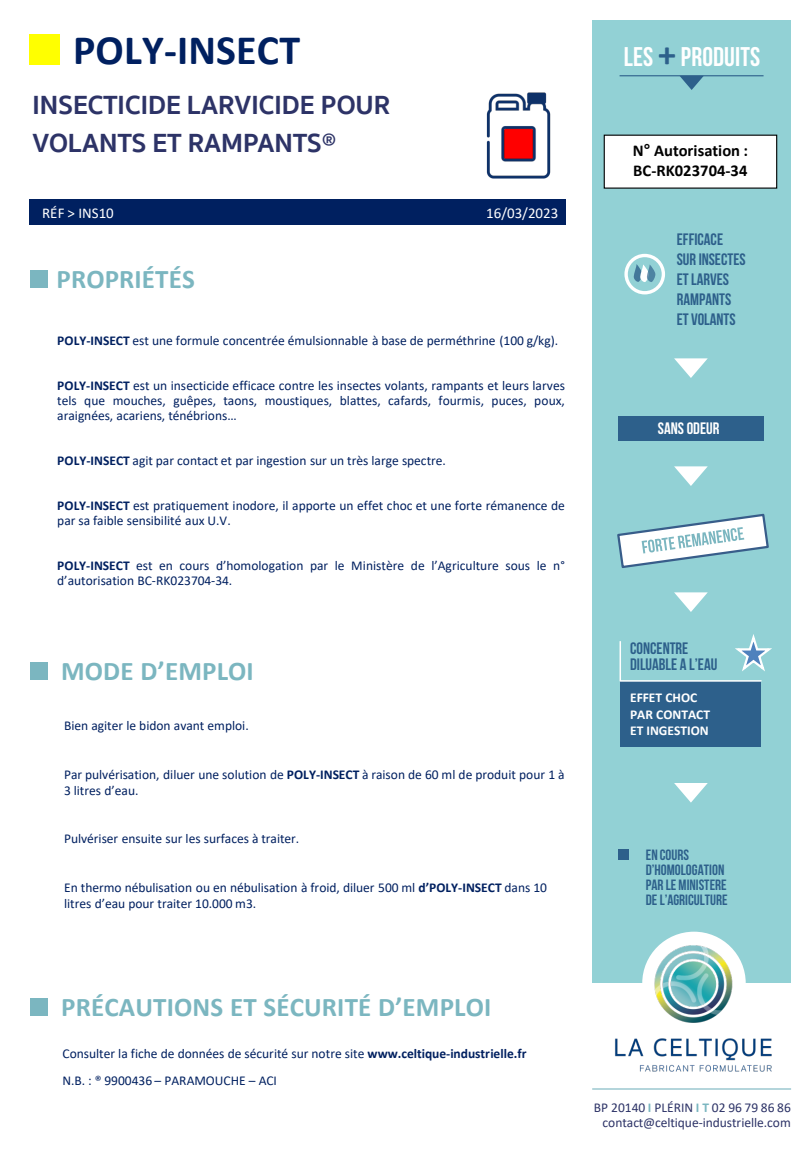
<style>
.page{position:relative;width:810px;height:1170px;background:#fff}
.page>*{position:absolute;margin:0;border:0;box-sizing:border-box;transform-origin:0 0}
.t1{font:700 42px "Calibri";letter-spacing:.005em;color:#002060}
.t2{font:700 27px "Calibri";letter-spacing:.005em;color:#7bb6c0}
.t3{font:700 27px/38.8px "Sukhumvit Set";letter-spacing:.005em;color:#2d3367}
.t4{font:27px "Bebas Neue";letter-spacing:.005em;color:#fff}
.t5{font:16.5px "Bebas Neue";color:#2d608b}
.t6{font:700 16.5px "Calibri";letter-spacing:.005em;color:#000}
.t7{font:16.5px "Bebas Neue";letter-spacing:-.005em;color:#fff}
.t8{font:15px/15px "Bebas Neue";color:#2d608b}
.t9{font:15px "Calibri";color:#fff}
.t10{font:13.5px/15px "Calibri";color:#002060}
.t11{font:13.5px/15px "Calibri";color:#2d3367;text-align:right}
.t12{font:700 13.5px "Calibri";color:#fff}
.s1{font-weight:700}
.s2{font-family:"Calibri";font-weight:700;font-size:36px;color:#2d608b}
.s3{font-family:"Arial"}
.s4{font-weight:700;color:#7bb6c0}
</style>
<div class="page">
<div style="left:592px;top:20px;width:199px;height:963px;background:#92d1d5"></div>
<div style="left:30px;top:199px;width:536px;height:25px;background:#002060"></div>
<div style="left:30px;top:34px;width:30px;height:31px;background:#ff0"></div>
<img style="left:486px;top:92px;width:65px;height:87px">
<div style="left:30px;top:271px;width:18px;height:17px;background:#7bb6c0"></div>
<div style="left:30px;top:663px;width:18px;height:17px;background:#7bb6c0"></div>
<div style="left:30px;top:999px;width:18px;height:17px;background:#7bb6c0"></div>
<hr style="left:620px;top:75px;width:144px;height:1px;background:#2d608b">
<svg style="left:680px;top:76px;width:24px;height:14px"></svg>
<svg style="left:633px;top:264px;width:23px;height:18px"></svg>
<div style="left:624px;top:254px;width:41px;height:40px;border:3px solid #fff;border-radius:50%"></div>
<svg style="left:674px;top:358px;width:34px;height:20px"></svg>
<div style="left:618px;top:417px;width:146px;height:24px;background:#2d608b"></div>
<svg style="left:674px;top:466px;width:34px;height:20px"></svg>
<svg style="left:617px;top:513px;width:152px;height:55px"></svg>
<svg style="left:674px;top:592px;width:34px;height:20px"></svg>
<div style="left:620px;top:682px;width:141px;height:65px;background:#2d608b"></div>
<svg style="left:619px;top:634px;width:153px;height:48px"></svg>
<svg style="left:674px;top:783px;width:34px;height:20px"></svg>
<div style="left:618px;top:849px;width:11px;height:11px;background:#2d608b"></div>
<hr style="left:592px;top:1088px;width:199px;height:2px;background:#7bb6c0">
<img style="left:599px;top:931px;width:190px;height:158px">
<div style="left:604px;top:135px;width:173px;height:54px;background:#fff"></div>
<h1 class="t1" style="left:73px;top:20px;width:229px">POLY-INSECT</h1>
<p class="t3" style="left:33px;top:86px;width:359px">INSECTICIDE LARVICIDE POUR<br>VOLANTS ET RAMPANTS®</p>
<p class="t9" style="left:42px;top:203px;width:73px">RÉF &gt; INS10</p>
<p class="t9" style="left:486px;top:203px;width:73px">16/03/2023</p>
<p class="t2" style="left:56px;top:260px;width:140px">PROPRIÉTÉS</p>
<p class="t10" style="left:57px;top:333px;width:502px"><span class="s1">POLY-INSECT</span> est une formule concentrée émulsionnable à base de perméthrine (100 g/kg).</p>
<p class="t10" style="left:57px;top:378px;width:509px;text-align:justify"><span class="s1">POLY-INSECT</span> est un insecticide efficace contre les insectes volants, rampants et leurs larves tels que mouches, guêpes, taons, moustiques, blattes, cafards, fourmis, puces, poux, araignées, acariens, ténébrions…</p>
<p class="t10" style="left:57px;top:453px;width:390px"><span class="s1">POLY-INSECT</span> agit par contact et par ingestion sur un très large spectre.</p>
<p class="t10" style="left:57px;top:498px;width:509px"><span class="s1">POLY-INSECT</span> est pratiquement inodore, il apporte un effet choc et une forte rémanence de par sa faible sensibilité aux U.V.</p>
<p class="t10" style="left:57px;top:558px;width:509px"><span class="s1">POLY-INSECT</span> est en cours d’homologation par le Ministère de l’Agriculture sous le n° d’autorisation BC-RK023704-34.</p>
<p class="t2" style="left:61px;top:652px;width:194px">MODE D’EMPLOI</p>
<p class="t10" style="left:64px;top:718px;width:186px">Bien agiter le bidon avant emploi.</p>
<p class="t10" style="left:64px;top:766px;width:502px;line-height:16.2px">Par pulvérisation, diluer une solution de <span class="s1">POLY-INSECT</span> à raison de 60 ml de produit pour 1 à<br>3 litres d’eau.</p>
<p class="t10" style="left:64px;top:831px;width:237px">Pulvériser ensuite sur les surfaces à traiter.</p>
<p class="t10" style="left:64px;top:879px;width:484px;line-height:16.2px">En thermo nébulisation ou en nébulisation à froid, diluer 500 ml <span class="s1">d’POLY-INSECT</span> dans 10 litres d’eau pour traiter 10.000 m3.</p>
<p class="t4" style="left:624px;top:41px;width:138px">LES <span class="s2">+</span> PRODUITS</p>
<p class="t6" style="left:633px;top:139px;width:117px">N<span class="s3">°</span> Autorisation :</p>
<p class="t6" style="left:633px;top:159px;width:116px">BC-RK023704-34</p>
<p class="t5" style="left:677px;top:230px;width:48px">EFFICACE</p>
<p class="t5" style="left:677px;top:250px;width:71px">SUR INSECTES</p>
<p class="t5" style="left:677px;top:270px;width:54px">ET LARVES</p>
<p class="t5" style="left:677px;top:289px;width:56px">RAMPANTS</p>
<p class="t5" style="left:677px;top:309px;width:60px">ET VOLANTS</p>
<p class="t7" style="left:658px;top:418px;width:63px">SANS ODEUR</p>
<p class="t5" style="left:630px;top:638px;width:60px">CONCENTRE</p>
<p class="t5" style="left:630px;top:655px;width:89px">DILUABLE A L’EAU</p>
<p class="t12" style="left:630px;top:688px;width:69px">EFFET CHOC</p>
<p class="t12" style="left:630px;top:705px;width:81px">PAR CONTACT</p>
<p class="t12" style="left:630px;top:721px;width:80px">ET INGESTION</p>
<p class="t8" style="left:646px;top:847px;width:80px">EN COURS<br>D’HOMOLOGATION</p>
<p class="t8" style="left:646px;top:877px;width:82px">PAR LE MINISTERE</p>
<p class="t8" style="left:646px;top:892px;width:83px">DE L’AGRICULTURE</p>
<p class="t2" style="left:61px;top:988px;width:432px">PRÉCAUTIONS ET SÉCURITÉ D’EMPLOI</p>
<p class="t10" style="left:62px;top:1046px;width:466px">Consulter la fiche de données de sécurité sur notre site <span class="s1">www.celtique-industrielle.fr</span></p>
<p class="t10" style="left:62px;top:1073px;width:216px">N.B. : ® 9900436 – PARAMOUCHE – ACI</p>
<p class="t11" style="left:594px;top:1100px;width:198px">BP 20140 <span class="s4">I</span> PLÉRIN <span class="s4">I T</span> 02 96 79 86 86 contact@celtique-industrielle.com</p>
</div>
